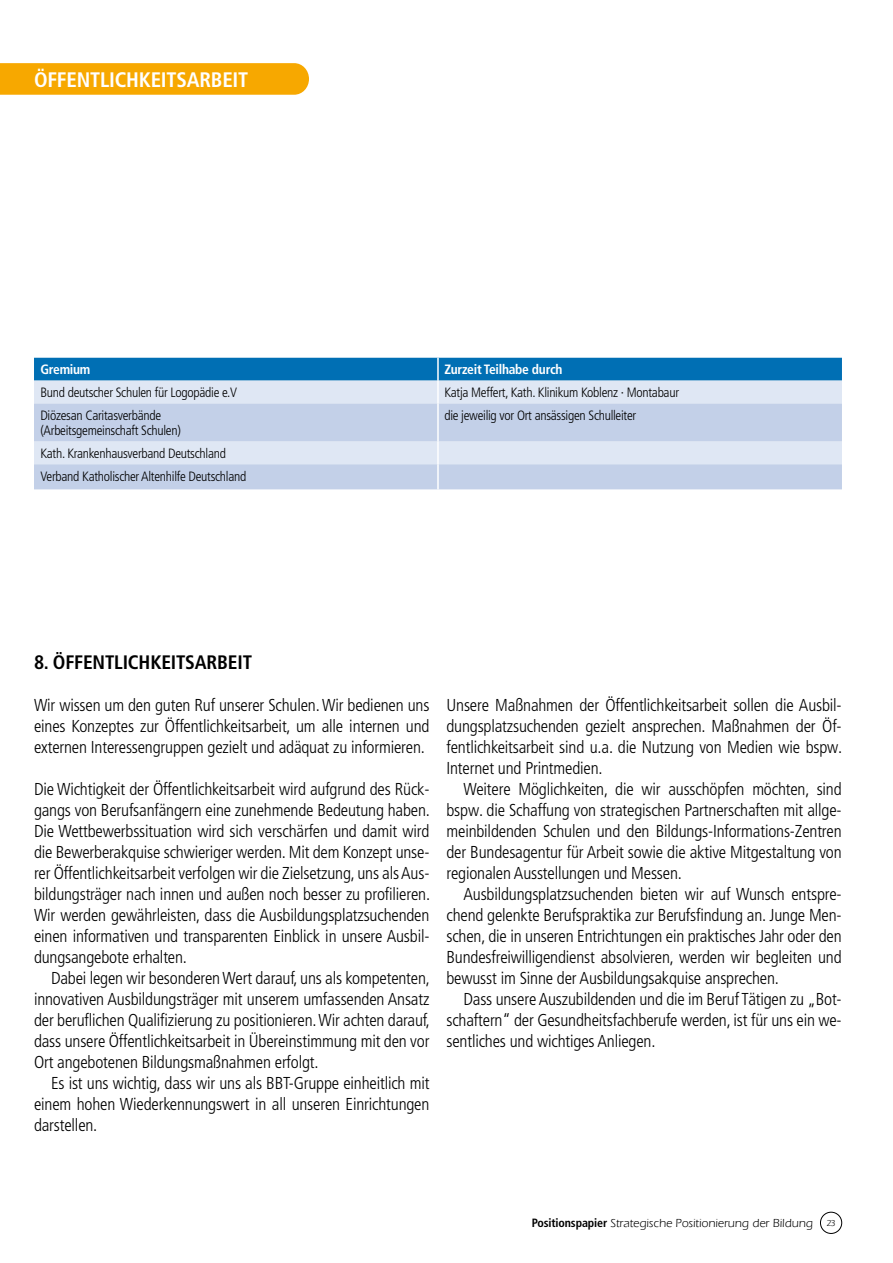
<style>
.page{position:relative;width:893px;height:1263px;background:#fff}
.page>*{position:absolute;margin:0;border:0;box-sizing:border-box;transform-origin:0 0}
.t1{font:700 condensed 21px "Frutiger LT Pro";letter-spacing:-.01em;color:#fff}
.t2{font:700 condensed 19.5px "Frutiger LT Pro";letter-spacing:-.01em;color:#000}
.t3{font:300 condensed 17.25px/21px "Frutiger LT Pro";letter-spacing:-.01em;color:#000;text-align:justify}
.t4{font:300 condensed 13.5px/15px "Frutiger LT Pro";letter-spacing:-.02em;color:#000}
.t5{font:700 condensed 13.5px "Frutiger LT Pro";letter-spacing:-.02em;color:#fff}
.t6{font:12px "ITC Eras LT";color:#000}
.s1{font-family:"Frutiger LT Pro";font-weight:700;font-stretch:condensed}
.s2{font-size:9px}
</style>
<div class="page">
<div style="left:820px;top:1212px;width:22px;height:22px;border:1px solid #000;border-radius:50%"></div>
<div style="left:34px;top:358px;width:808px;height:23px;background:#006fb4"></div>
<div style="left:34px;top:381px;width:808px;height:22px;background:#dfe7f4"></div>
<svg style="left:34px;top:403px;width:808px;height:86px;background:#cad6eb"></svg>
<hr style="left:437px;top:358px;width:2px;height:23px;background:#fff">
<hr style="left:437px;top:381px;width:2px;height:22px;background:#fff">
<hr style="left:437px;top:403px;width:2px;height:38px;background:#fff">
<hr style="left:437px;top:441px;width:2px;height:23px;background:#fff">
<hr style="left:437px;top:464px;width:2px;height:25px;background:#fff">
<svg style="left:0;top:63px;width:309px;height:32px;background:#f7a905"></svg>
<p class="t1" style="left:34px;top:67px;width:216px">Öffentlichkeitsarbeit</p>
<p class="t5" style="left:40px;top:362px;width:52px">Gremium</p>
<p class="t5" style="left:444px;top:362px;width:120px">Zurzeit Teilhabe durch</p>
<p class="t4" style="left:40px;top:385px;width:198px">Bund deutscher Schulen für Logopädie e.V</p>
<p class="t4" style="left:444px;top:385px;width:236px">Katja Meffert, Kath. Klinikum Koblenz · Montabaur</p>
<p class="t4" style="left:40px;top:408px;width:142px">Diözesan Caritasverbände (Arbeitsgemeinschaft Schulen)</p>
<p class="t4" style="left:444px;top:408px;width:193px">die jeweilig vor Ort ansässigen Schulleiter</p>
<p class="t4" style="left:40px;top:442px;width:207px;line-height:23px">Kath. Krankenhausverband Deutschland<br>Verband Katholischer Altenhilfe Deutschland</p>
<p class="t2" style="left:34px;top:650px;width:220px">8. Öffentlichkeitsarbeit</p>
<p class="t3" style="left:34px;top:694px;width:397px">Wir wissen um den guten Ruf unserer Schulen. Wir bedienen uns eines Konzeptes zur Öffentlichkeitsarbeit, um alle internen und externen Interessengruppen gezielt und adäquat zu informieren.</p>
<p class="t3" style="left:34px;top:778px;width:398px">Die Wichtigkeit der Öffentlichkeitsarbeit wird aufgrund des Rück&shy;gangs von Berufsanfängern eine zunehmende Bedeutung haben.<br>Die Wettbewerbssituation wird sich verschärfen und damit wird die Bewerberakquise schwieriger werden. Mit dem Konzept unse&shy;rer Öffentlichkeitsarbeit verfolgen wir die Zielsetzung, uns als Aus&shy;bildungsträger nach innen und außen noch besser zu profilieren.<br>Wir werden gewährleisten, dass die Ausbildungsplatzsuchenden einen informativen und transparenten Einblick in unsere Ausbil&shy;dungsangebote erhalten.</p>
<p class="t3" style="left:34px;top:967px;width:398px;text-indent:17px">Dabei legen wir besonderen Wert darauf, uns als kompetenten, innovativen Ausbildungsträger mit unserem umfassenden Ansatz der beruflichen Qualifizierung zu positionieren. Wir achten darauf, dass unsere Öffentlichkeitsarbeit in Übereinstimmung mit den vor Ort angebotenen Bildungsmaßnahmen erfolgt.</p>
<p class="t3" style="left:34px;top:1072px;width:397px;text-indent:17px">Es ist uns wichtig, dass wir uns als BBT-Gruppe einheitlich mit einem hohen Wiederkennungswert in all unseren Einrichtungen darstellen.</p>
<p class="t3" style="left:446px;top:694px;width:397px">Unsere Maßnahmen der Öffentlichkeitsarbeit sollen die Ausbil&shy;dungsplatzsuchenden gezielt ansprechen. Maßnahmen der Öf&shy;fentlichkeitsarbeit sind u.a. die Nutzung von Medien wie bspw.<br>Internet und Printmedien.</p>
<p class="t3" style="left:446px;top:778px;width:397px;text-indent:17px">Weitere Möglichkeiten, die wir ausschöpfen möchten, sind bspw. die Schaffung von strategischen Partnerschaften mit allge&shy;meinbildenden Schulen und den Bildungs-Informations-Zentren der Bundesagentur für Arbeit sowie die aktive Mitgestaltung von regionalen Ausstellungen und Messen.</p>
<p class="t3" style="left:446px;top:883px;width:397px;text-indent:17px">Ausbildungsplatzsuchenden bieten wir auf Wunsch entspre&shy;chend gelenkte Berufspraktika zur Berufsfindung an. Junge Men&shy;schen, die in unseren Entrichtungen ein praktisches Jahr oder den Bundesfreiwilligendienst absolvieren, werden wir begleiten und bewusst im Sinne der Ausbildungsakquise ansprechen.</p>
<p class="t3" style="left:446px;top:988px;width:397px;text-indent:17px">Dass unsere Auszubildenden und die im Beruf Tätigen zu „Bot&shy;schaftern“ der Gesundheitsfachberufe werden, ist für uns ein we&shy;sentliches und wichtiges Anliegen.</p>
<p class="t6" style="left:532px;top:1217px;width:306px"><span class="s1">Positionspapier</span> Strategische Positionierung der Bildung <span class="s2">23</span></p>
</div>
